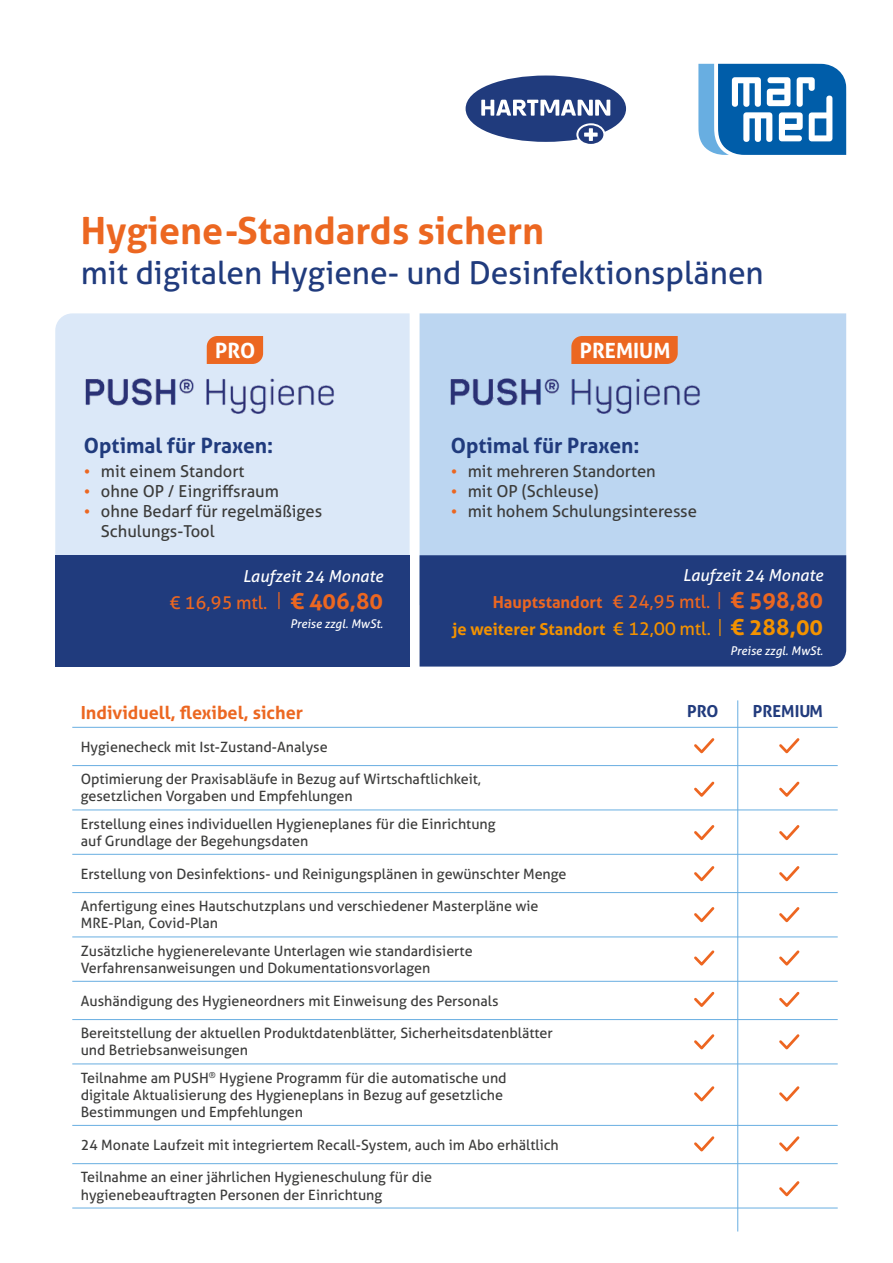
<style>
.page{position:relative;width:893px;height:1263px;background:#fff}
.page>*{position:absolute;margin:0;border:0;box-sizing:border-box;transform-origin:0 0}
.t1{font:700 37.5px "Aller";color:#ec6721}
.t2{font:31.5px "Aller";color:#203b7d}
.t3{font:700 21px "Aller";color:#203b7d}
.t4{font:700 21px "Aller";color:#fff}
.t5{font:700 18px "Aller";color:#ec6721}
.t6{font:18px "Aller";color:#ec6721}
.t7{font:16.5px/19.8px "Aller";color:#3c3c3b}
.t8{font:700 16.5px/27px "Aller";color:#f39200;text-align:right}
.t9{font:italic 16.5px "Aller";color:#fff}
.t10{font:700 16.5px "Aller";color:#213b7d}
.t11{font:14.25px/17.1px "Aller";color:#3c3c3b}
.t12{font:italic 12px "Aller";color:#fff}
.s1{color:#ec6721}
.s2{font-weight:300}
.s3{font-weight:700;font-size:22.5px}
.s4{font-weight:400;font-style:italic;color:#fff}
.s5{font-weight:400;font-size:18px;color:#ec6721}
.s6{font-weight:300;font-size:18px;color:#ec6721}
.s7{font-size:22.5px;color:#ec6721}
.s8{font-weight:400;font-size:18px}
.s9{font-weight:300;font-size:18px}
.s10{font-size:22.5px}
</style>
<div class="page">
<div style="left:55px;top:313px;width:355px;height:242px;background:#dbe8f8"></div>
<div style="left:420px;top:313px;width:426px;height:242px;background:#bcd6f1"></div>
<div style="left:55px;top:555px;width:355px;height:111px;background:#203b7d"></div>
<div style="left:420px;top:555px;width:426px;height:111px;background:#203b7d"></div>
<img style="left:79px;top:371px;width:261px;height:42px">
<div style="left:207px;top:336px;width:56px;height:28px;background:#ec6721"></div>
<img style="left:444px;top:371px;width:262px;height:42px">
<div style="left:571px;top:336px;width:107px;height:28px;background:#ec6721"></div>
<hr style="left:72px;top:727px;width:766px;height:1px;background:#68aee1">
<hr style="left:72px;top:765px;width:766px;height:1px;background:#68aee1">
<hr style="left:72px;top:810px;width:766px;height:1px;background:#68aee1">
<hr style="left:72px;top:854px;width:766px;height:1px;background:#68aee1">
<hr style="left:72px;top:892px;width:766px;height:1px;background:#68aee1">
<hr style="left:72px;top:937px;width:766px;height:1px;background:#68aee1">
<hr style="left:72px;top:981px;width:766px;height:1px;background:#68aee1">
<hr style="left:72px;top:1019px;width:766px;height:1px;background:#68aee1">
<hr style="left:72px;top:1064px;width:766px;height:1px;background:#68aee1">
<hr style="left:72px;top:1125px;width:766px;height:1px;background:#68aee1">
<hr style="left:72px;top:1163px;width:766px;height:1px;background:#68aee1">
<hr style="left:72px;top:1208px;width:766px;height:1px;background:#68aee1">
<hr style="left:72px;top:561px;width:323px;height:1px;background:#203b7d">
<hr style="left:429px;top:558px;width:402px;height:1px;background:#203b7d">
<svg style="left:698px;top:64px;width:148px;height:91px"></svg>
<svg style="left:578px;top:125px;width:25px;height:19px"></svg>
<svg style="left:466px;top:76px;width:160px;height:66px"></svg>
<hr style="left:737px;top:700px;width:1px;height:531px;background:#68aee1">
<svg style="left:691px;top:736px;width:111px;height:463px"></svg>
<h1 class="t1" style="left:81px;top:207px;width:465px">Hygiene-Standards sichern</h1>
<h2 class="t2" style="left:81px;top:253px;width:684px">mit digitalen Hygiene- und Desinfektionsplänen</h2>
<h3 class="t4" style="left:215px;top:338px;width:42px">PRO</h3>
<h3 class="t4" style="left:580px;top:338px;width:92px">PREMIUM</h3>
<h3 class="t3" style="left:84px;top:433px;width:191px">Optimal für Praxen:</h3>
<p class="t7" style="left:84px;top:461px;width:162px"><span class="s1">•</span> mit einem Standort</p>
<p class="t7" style="left:84px;top:481px;width:196px"><span class="s1">•</span> ohne OP / Eingriffsraum</p>
<p class="t7" style="left:101px;top:501px;width:223px;text-indent:-17px"><span class="s1">•</span> ohne Bedarf für regelmäßiges<br>Schulungs-Tool</p>
<p class="t9" style="left:243px;top:566px;width:142px">Laufzeit 24 Monate</p>
<p class="t6" style="left:170px;top:591px;width:215px">€ 16,95 mtl. <span class="s2">|</span> <span class="s3">€ 406,80</span></p>
<p class="t12" style="left:290px;top:617px;width:94px">Preise zzgl. MwSt.</p>
<p class="t5" style="left:81px;top:702px;width:224px">Individuell, flexibel, sicher</p>
<h3 class="t3" style="left:451px;top:433px;width:190px">Optimal für Praxen:</h3>
<p class="t7" style="left:451px;top:461px;width:206px"><span class="s1">•</span> mit mehreren Standorten</p>
<p class="t7" style="left:451px;top:481px;width:150px"><span class="s1">•</span> mit OP (Schleuse)</p>
<p class="t7" style="left:451px;top:501px;width:248px"><span class="s1">•</span> mit hohem Schulungsinteresse</p>
<p class="t8" style="left:453px;top:562px;width:372px"><span class="s4">Laufzeit 24 Monate<br></span><span class="s1">Hauptstandort</span> <span class="s5">€ 24,95 mtl.</span> <span class="s6">|</span> <span class="s7">€ 598,80<br></span>je weiterer Standort <span class="s8">€ 12,00 mtl.</span> <span class="s9">|</span> <span class="s10">€ 288,00</span></p>
<p class="t12" style="left:730px;top:643px;width:94px">Preise zzgl. MwSt.</p>
<p class="t10" style="left:687px;top:701px;width:33px">PRO</p>
<p class="t10" style="left:753px;top:701px;width:72px">PREMIUM</p>
<p class="t11" style="left:81px;top:738px;width:248px">Hygienecheck mit Ist-Zustand-Analyse</p>
<p class="t11" style="left:81px;top:771px;width:402px">Optimierung der Praxisabläufe in Bezug auf Wirtschaftlichkeit, gesetzlichen Vorgaben und Empfehlungen</p>
<p class="t11" style="left:81px;top:815px;width:416px">Erstellung eines individuellen Hygieneplanes für die Einrichtung auf Grundlage der Begehungsdaten</p>
<p class="t11" style="left:81px;top:865px;width:487px">Erstellung von Desinfektions- und Reinigungsplänen in gewünschter Menge</p>
<p class="t11" style="left:81px;top:898px;width:459px">Anfertigung eines Hautschutzplans und verschiedener Masterpläne wie<br>MRE-Plan, Covid-Plan</p>
<p class="t11" style="left:81px;top:942px;width:393px">Zusätzliche hygienerelevante Unterlagen wie standardisierte<br>Verfahrensanweisungen und Dokumentationsvorlagen</p>
<p class="t11" style="left:81px;top:992px;width:419px">Aushändigung des Hygieneordners mit Einweisung des Personals</p>
<p class="t11" style="left:81px;top:1024px;width:474px">Bereitstellung der aktuellen Produktdatenblätter, Sicherheitsdatenblätter und Betriebsanweisungen</p>
<p class="t11" style="left:81px;top:1069px;width:427px">Teilnahme am PUSH<sup>®</sup> Hygiene Programm für die automatische und digitale Aktualisierung des Hygieneplans in Bezug auf gesetzliche<br>Bestimmungen und Empfehlungen</p>
<p class="t11" style="left:81px;top:1136px;width:480px">24 Monate Laufzeit mit integriertem Recall-System, auch im Abo erhältlich</p>
<p class="t11" style="left:81px;top:1169px;width:353px">Teilnahme an einer jährlichen Hygieneschulung für die hygienebeauftragten Personen der Einrichtung</p>
</div>
